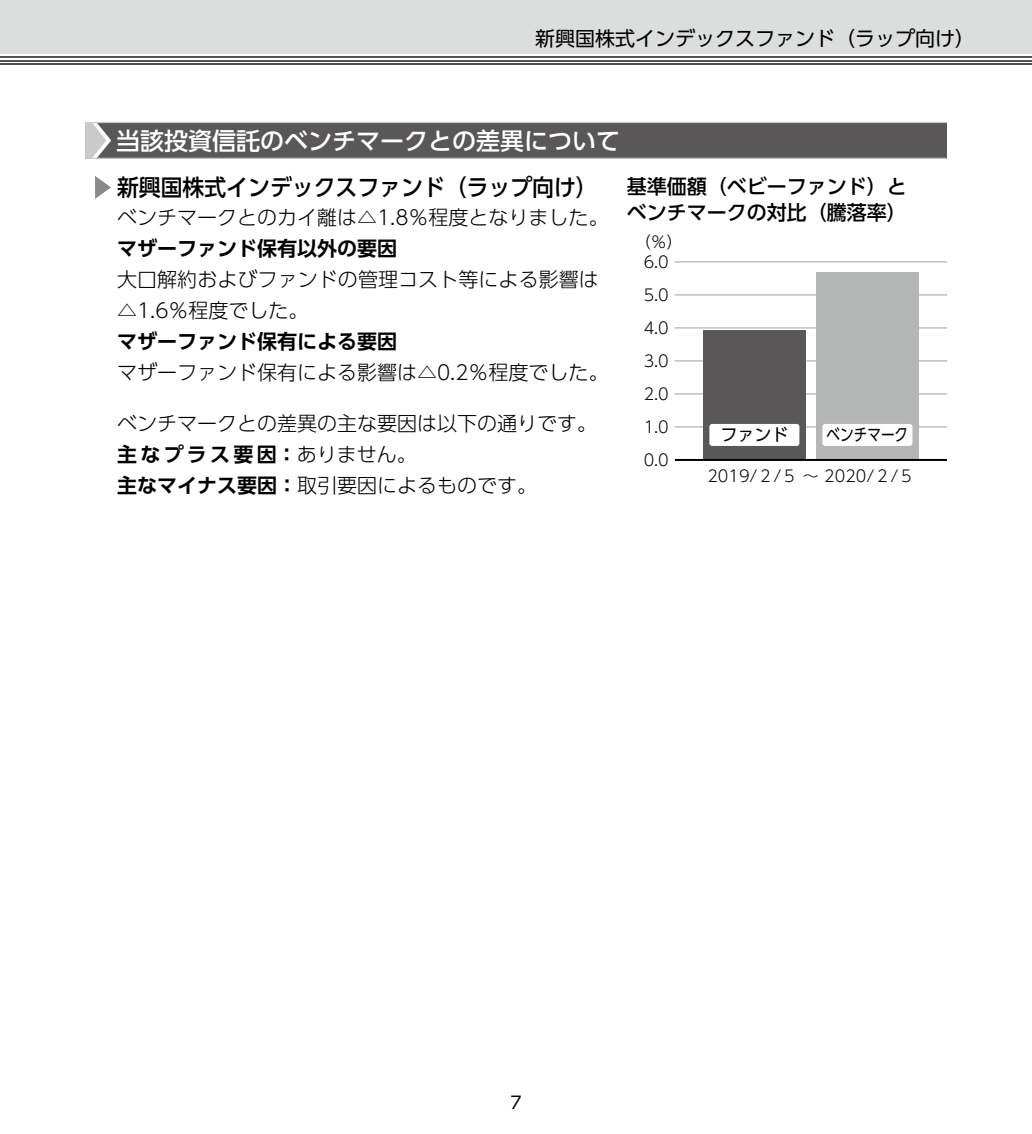
<style>
.page{position:relative;width:1032px;height:1134px;background:#fff}
.page>*{position:absolute;margin:0;border:0;box-sizing:border-box;transform-origin:0 0}
.t1{font:500 24px "UD Shin Go Pro";color:#fff}
.t2{font:500 23px "UD Shin Go Pro";color:#000;scale:.95 1}
.t3{font:300 20px/31px "UD Shin Go Pro";color:#000}
.t4{font:700 20px "UD Shin Go Pro De";color:#000}
.t5{font:500 20px/26px "UD Shin Go Pro";color:#000}
.t6{font:20px "UD Shin Go Pro";color:#000}
.t7{font:700 20px "UD Shin Go Pro De";letter-spacing:.165em;color:#000}
.t8{font:17px "UD Shin Go Pro";color:#000;scale:.8 1}
.t9{font:17px "UD Shin Go Pro";color:#000}
.t10{font:300 16px "UD Shin Go Pro";color:#000}
.s1{font-family:"UD Shin Go Pro";font-weight:300}
.s2{font-family:"UD Shin Go Pro De";font-weight:700}
</style>
<div class="page">
<div style="left:0;top:0;width:1032px;height:54px;background:#dcdddd"></div>
<hr style="left:0;top:63px;width:1032px;height:2px;background:#545251">
<hr style="left:0;top:60px;width:1032px;height:1px;background:#545251">
<hr style="left:0;top:56px;width:1032px;height:2px;background:#545251">
<div style="left:85px;top:122px;width:862px;height:36px;background:#595757"></div>
<hr style="left:85px;top:158px;width:861px;height:1px;background:#c9caca">
<hr style="left:85px;top:122px;width:862px;height:1px;background:#c9caca">
<svg style="left:85px;top:123px;width:26px;height:35px"></svg>
<svg style="left:95px;top:176px;width:16px;height:23px"></svg>
<hr style="left:675px;top:427px;width:272px;height:1px;background:#9fa0a0">
<hr style="left:675px;top:394px;width:272px;height:1px;background:#9fa0a0">
<hr style="left:675px;top:361px;width:272px;height:1px;background:#9fa0a0">
<hr style="left:675px;top:328px;width:272px;height:1px;background:#9fa0a0">
<hr style="left:675px;top:295px;width:272px;height:1px;background:#9fa0a0">
<hr style="left:675px;top:262px;width:272px;height:1px;background:#9fa0a0">
<div style="left:816px;top:272px;width:102px;height:188px;background:#b5b6b6"></div>
<div style="left:703px;top:330px;width:102px;height:130px;background:#595757"></div>
<hr style="left:675px;top:459px;width:272px;height:2px;background:#000">
<div style="left:709px;top:424px;width:90px;height:22px;background:#fff;border-radius:3px"></div>
<div style="left:822px;top:424px;width:90px;height:22px;background:#fff;border-radius:3px"></div>
<p class="t6" style="left:535px;top:22px;width:441px">新興国株式インデックスファンド（ラップ向け）</p>
<p class="t1" style="left:116px;top:121px;width:505px">当該投資信託のベンチマークとの差異について</p>
<p class="t2" style="left:117px;top:169px;width:507px">新興国株式インデックスファンド（ラップ向け）</p>
<p class="t3" style="left:117px;top:201px;width:493px">ベンチマークとのカイ離は△1.8％程度となりました。</p>
<p class="t4" style="left:117px;top:232px;width:281px">マザーファンド保有以外の要因</p>
<p class="t3" style="left:117px;top:263px;width:483px">大口解約およびファンドの管理コスト等による影響は△1.6％程度でした。</p>
<p class="t4" style="left:117px;top:325px;width:281px">マザーファンド保有による要因</p>
<p class="t3" style="left:117px;top:356px;width:493px">マザーファンド保有による影響は△0.2％程度でした。</p>
<p class="t3" style="left:117px;top:407px;width:481px">ベンチマークとの差異の主な要因は以下の通りです。</p>
<p class="t7" style="left:117px;top:438px;width:301px">主なプラス要因：<span class="s1">ありません。</span></p>
<p class="t3" style="left:117px;top:469px;width:421px"><span class="s2">主なマイナス要因：</span>取引要因によるものです。</p>
<p class="t5" style="left:627px;top:172px;width:281px">基準価額（ベビーファンド）とベンチマークの対比（騰落率）</p>
<p class="t10" style="left:635px;top:229px;width:49px">（％）</p>
<p class="t10" style="left:644px;top:249px;width:27px">6.0</p>
<p class="t10" style="left:644px;top:282px;width:27px">5.0</p>
<p class="t10" style="left:644px;top:315px;width:27px">4.0</p>
<p class="t10" style="left:644px;top:348px;width:27px">3.0</p>
<p class="t10" style="left:644px;top:381px;width:27px">2.0</p>
<p class="t10" style="left:644px;top:414px;width:27px">1.0</p>
<p class="t10" style="left:644px;top:447px;width:27px">0.0</p>
<p class="t9" style="left:720px;top:421px;width:70px">ファンド</p>
<p class="t8" style="left:826px;top:421px;width:104px">ベンチマーク</p>
<p class="t10" style="left:707px;top:463px;width:209px">2019/２/５ ～ 2020/２/５</p>
<p class="t9" style="left:510px;top:1089px;width:13px">7</p>
</div>
